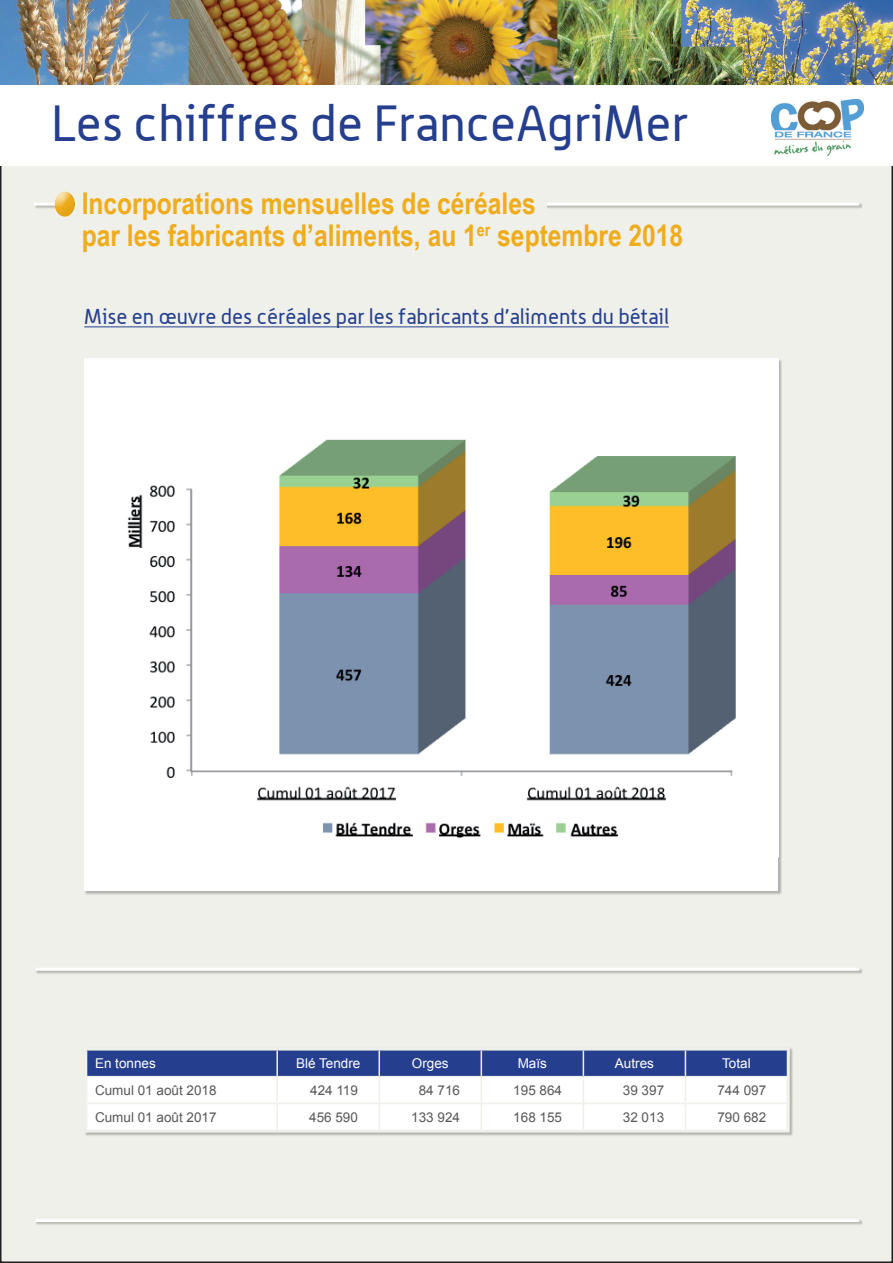
<style>
.page{position:relative;width:893px;height:1263px;background:#fff}
.page>*{position:absolute;margin:0;border:0;box-sizing:border-box;transform-origin:0 0}
.t1{font:49.5px "Alwyn";color:#253f8e}
.t2{font:700 30px/32.1px "Arial Narrow";color:#efac1c}
.t3{font:21px "Alwyn";color:#253f8e}
.t4{font:13.5px "Arial";color:#57585a}
.t5{font:13.5px "Arial";color:#fff}
</style>
<div class="page">
<div style="left:1px;top:1px;width:891px;height:1261px;background:#eff0ea"></div>
<hr style="left:84px;top:327px;width:585px;height:1px;background:#253f8e">
<div style="left:84px;top:359px;width:694px;height:532px;background:#fff"></div>
<img style="left:127px;top:439px;width:609px;height:400px">
<img style="left:0;top:0;width:893px;height:85px">
<div style="left:0;top:85px;width:893px;height:81px;background:#fff"></div>
<img style="left:771px;top:99px;width:93px;height:57px">
<div style="left:36px;top:1219px;width:827px;height:7px;background:#231f20;opacity:.3"></div>
<hr style="left:35px;top:1219px;width:824px;height:3px;background:#fff">
<div style="left:36px;top:968px;width:827px;height:7px;background:#231f20;opacity:.3"></div>
<hr style="left:35px;top:968px;width:824px;height:3px;background:#fff">
<div style="left:34px;top:203px;width:829px;height:7px;background:#231f20;opacity:.3"></div>
<hr style="left:34px;top:203px;width:825px;height:3px;background:#fff">
<div style="left:73px;top:192px;width:474px;height:22px;background:#eff0ea"></div>
<div style="left:52px;top:190px;width:24px;height:20px;background:#fff;opacity:.75"></div>
<div style="left:52px;top:193px;width:24px;height:26px;background:#eff0ea;opacity:.75"></div>
<div style="left:84px;top:1048px;width:709px;height:89px;background:#231f20;opacity:.3"></div>
<svg style="left:87px;top:1050px;width:700px;height:79px;background:#b8c1d9"></svg>
<div style="left:84px;top:1047px;width:706px;height:85px;border:2px solid #eff0ea"></div>
<h1 class="t1" style="left:51px;top:94px;width:639px">Les chiffres de FranceAgriMer</h1>
<h2 class="t2" style="left:82px;top:186px;width:603px">Incorporations mensuelles de céréales<br>par les fabricants d’aliments, au 1<sup>er</sup> septembre 2018</h2>
<h3 class="t3" style="left:84px;top:304px;width:586px">Mise en œuvre des céréales par les fabricants d’aliments du bétail</h3>
<p class="t5" style="left:95px;top:1054px;width:62px">En tonnes</p>
<p class="t5" style="left:296px;top:1054px;width:66px">Blé Tendre</p>
<p class="t5" style="left:412px;top:1054px;width:38px">Orges</p>
<p class="t5" style="left:518px;top:1054px;width:31px">Maïs</p>
<p class="t5" style="left:615px;top:1054px;width:41px">Autres</p>
<p class="t5" style="left:722px;top:1054px;width:30px">Total</p>
<p class="t4" style="left:95px;top:1081px;width:123px">Cumul 01 août 2018</p>
<p class="t4" style="left:310px;top:1081px;width:49px">424 119</p>
<p class="t4" style="left:419px;top:1081px;width:43px">84 716</p>
<p class="t4" style="left:513px;top:1081px;width:50px">195 864</p>
<p class="t4" style="left:623px;top:1081px;width:43px">39 397</p>
<p class="t4" style="left:717px;top:1081px;width:50px">744 097</p>
<p class="t4" style="left:95px;top:1108px;width:123px">Cumul 01 août 2017</p>
<p class="t4" style="left:309px;top:1108px;width:50px">456 590</p>
<p class="t4" style="left:411px;top:1108px;width:50px">133 924</p>
<p class="t4" style="left:513px;top:1108px;width:50px">168 155</p>
<p class="t4" style="left:623px;top:1108px;width:43px">32 013</p>
<p class="t4" style="left:717px;top:1108px;width:50px">790 682</p>
</div>
